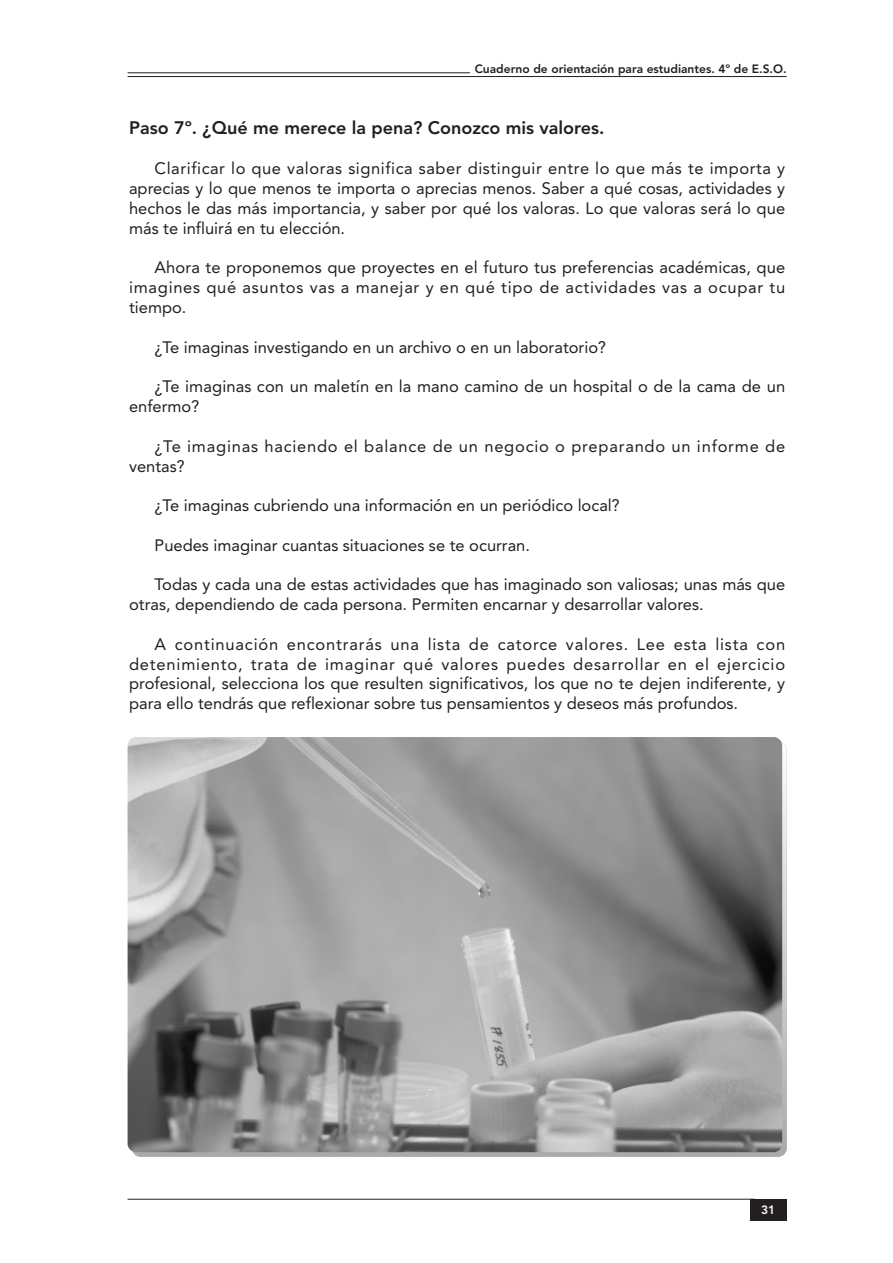
<style>
.page{position:relative;width:893px;height:1263px;background:#fff}
.page>*{position:absolute;margin:0;border:0;box-sizing:border-box;transform-origin:0 0}
.t1{font:800 18px "Avenir";color:#231f20}
.t2{font:16.5px/19.8px "Avenir";color:#231f20;text-align:justify}
.t3{font:16.5px/19.8px "Avenir";letter-spacing:.045em;color:#231f20}
.t4{font:800 12px "Avenir";color:#231f20}
.t5{font:800 12px "Avenir";color:#fff}
</style>
<div class="page">
<hr style="left:128px;top:76px;width:659px;height:1px;background:#231f20">
<hr style="left:128px;top:73px;width:342px;height:1px;background:#231f20">
<hr style="left:128px;top:1199px;width:627px;height:1px;background:#231f20">
<div style="left:750px;top:1199px;width:37px;height:21px;background:#231f20"></div>
<img style="left:128px;top:737px;width:654px;height:415px;border-radius:9px">
<p class="t4" style="left:475px;top:64px;width:313px">Cuaderno de orientación para estudiantes. 4º de E.S.O.</p>
<p class="t1" style="left:129px;top:121px;width:477px">Paso 7º. ¿Qué me merece la pena? Conozco mis valores.</p>
<p class="t2" style="left:129px;top:160px;width:658px;text-indent:26px">Clarificar lo que valoras significa saber distinguir entre lo que más te importa y aprecias y lo que menos te importa o aprecias menos. Saber a qué cosas, actividades y hechos le das más importancia, y saber por qué los valoras. Lo que valoras será lo que más te influirá en tu elección.</p>
<p class="t2" style="left:129px;top:259px;width:658px;text-indent:26px">Ahora te proponemos que proyectes en el futuro tus preferencias académicas, que imagines qué asuntos vas a manejar y en qué tipo de actividades vas a ocupar tu tiempo.</p>
<p class="t2" style="left:155px;top:338px;width:453px">¿Te imaginas investigando en un archivo o en un laboratorio?</p>
<p class="t2" style="left:129px;top:378px;width:658px;text-indent:26px">¿Te imaginas con un maletín en la mano camino de un hospital o de la cama de un enfermo?</p>
<p class="t3" style="left:129px;top:437px;width:658px;text-indent:26px">¿Te imaginas haciendo el balance de un negocio o preparando un informe de ventas?</p>
<p class="t2" style="left:155px;top:497px;width:467px">¿Te imaginas cubriendo una información en un periódico local?</p>
<p class="t2" style="left:155px;top:536px;width:377px">Puedes imaginar cuantas situaciones se te ocurran.</p>
<p class="t2" style="left:129px;top:576px;width:658px;text-indent:26px">Todas y cada una de estas actividades que has imaginado son valiosas; unas más que otras, dependiendo de cada persona. Permiten encarnar y desarrollar valores.</p>
<p class="t2" style="left:129px;top:635px;width:658px;text-indent:26px">A continuación encontrarás una lista de catorce valores. Lee esta lista con detenimiento, trata de imaginar qué valores puedes desarrollar en el ejercicio profesional, selecciona los que resulten significativos, los que no te dejen indiferente, y para ello tendrás que reflexionar sobre tus pensamientos y deseos más profundos.</p>
<p class="t5" style="left:761px;top:1205px;width:16px">31</p>
</div>
